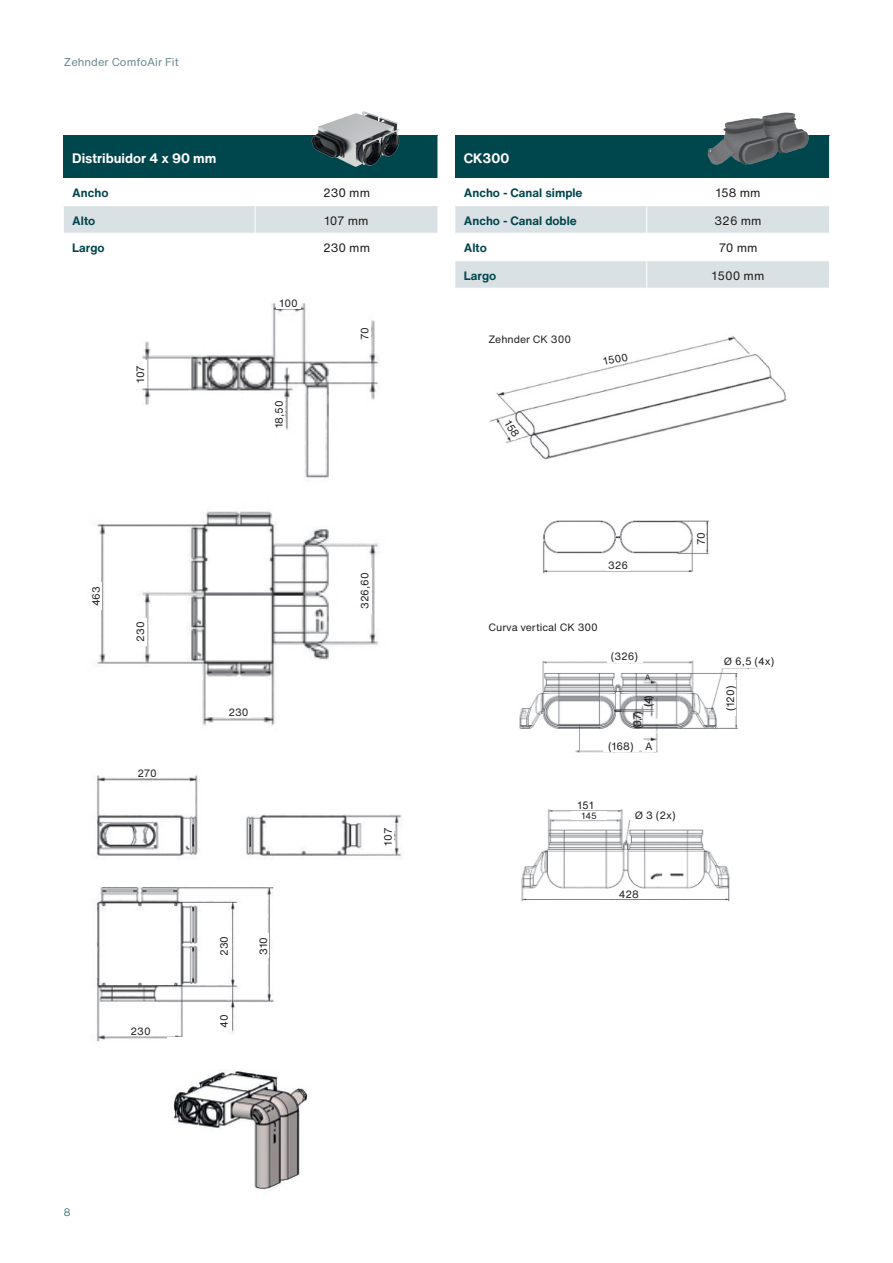
<style>
.page{position:relative;width:893px;height:1263px;background:#fff}
.page>*{position:absolute;margin:0;border:0;box-sizing:border-box;transform-origin:0 0}
.Headline_-_Table_header_row{font:700 13.5px "Helvetica Now Text";color:#fff}
.Copy_Text_Tables{font:700 12px "Helvetica Now Text";color:#00464d}
.Copy_Text_Tables_-_centered{font:12px "Helvetica Now Text";color:#231f20}
.t1{font:11.25px "Helvetica Now Text";color:#6a8b93}
.Copy_Text{font:10.5px "Helvetica Now Text";color:#231f20}
.t2{font:300 10.5px "Helvetica Now Text";color:#00464d}
.Copy_Text-2{font:9px "Helvetica Now Text";color:#231f20}
</style>
<div class="page">
<img style="left:96px;top:303px;width:282px;height:423px">
<img style="left:96px;top:775px;width:306px;height:267px">
<img style="left:167px;top:1038px;width:149px;height:152px">
<img style="left:489px;top:336px;width:298px;height:124px">
<img style="left:543px;top:520px;width:167px;height:54px">
<img style="left:519px;top:660px;width:240px;height:242px">
<div style="left:64px;top:136px;width:374px;height:42px;background:#00464d"></div>
<div style="left:64px;top:206px;width:374px;height:27px;background:#dae1e4"></div>
<div style="left:455px;top:136px;width:375px;height:42px;background:#00464d"></div>
<hr style="left:829px;top:136px;width:1px;height:42px;background:#fff">
<svg style="left:455px;top:206px;width:374px;height:82px"></svg>
<div style="left:135px;top:360px;width:12px;height:28px;background:#fff"></div>
<div style="left:90px;top:583px;width:12px;height:27px;background:#fff"></div>
<div style="left:135px;top:618px;width:12px;height:27px;background:#fff"></div>
<div style="left:359px;top:568px;width:13px;height:45px;background:#fff"></div>
<div style="left:359px;top:320px;width:12px;height:27px;background:#fff"></div>
<div style="left:488px;top:334px;width:89px;height:13px;background:#fff"></div>
<svg style="left:585px;top:347px;width:61px;height:23px"></svg>
<div style="left:696px;top:527px;width:10px;height:23px;background:#fff"></div>
<div style="left:607px;top:560px;width:23px;height:11px;background:#fff"></div>
<div style="left:607px;top:651px;width:35px;height:11px;background:#fff"></div>
<div style="left:716px;top:656px;width:66px;height:12px;background:#fff"></div>
<div style="left:725px;top:680px;width:10px;height:36px;background:#fff"></div>
<div style="left:603px;top:741px;width:36px;height:10px;background:#fff"></div>
<div style="left:568px;top:800px;width:35px;height:10px;background:#fff"></div>
<div style="left:572px;top:811px;width:35px;height:9px;background:#fff"></div>
<div style="left:629px;top:809px;width:52px;height:11px;background:#fff"></div>
<div style="left:603px;top:889px;width:52px;height:9px;background:#fff"></div>
<div style="left:642px;top:741px;width:13px;height:10px;background:#fff"></div>
<div style="left:274px;top:398px;width:11px;height:32px;background:#fff"></div>
<div style="left:277px;top:298px;width:24px;height:10px;background:#fff"></div>
<div style="left:226px;top:707px;width:25px;height:11px;background:#fff"></div>
<div style="left:135px;top:768px;width:24px;height:10px;background:#fff"></div>
<div style="left:383px;top:826px;width:11px;height:21px;background:#fff"></div>
<div style="left:219px;top:934px;width:12px;height:24px;background:#fff"></div>
<div style="left:258px;top:934px;width:10px;height:24px;background:#fff"></div>
<div style="left:219px;top:1012px;width:12px;height:18px;background:#fff"></div>
<div style="left:129px;top:1025px;width:24px;height:11px;background:#fff"></div>
<img style="left:705px;top:112px;width:105px;height:53px">
<img style="left:305px;top:111px;width:106px;height:56px">
<svg style="left:502px;top:416px;width:21px;height:25px"></svg>
<p class="t1" style="left:64px;top:54px;width:116px">Zehnder ComfoAir Fit</p>
<p class="Headline_-_Table_header_row" style="left:72px;top:148px;width:146px">Distribuidor 4 x 90 mm</p>
<p class="Copy_Text_Tables" style="left:72px;top:184px;width:38px">Ancho</p>
<p class="Copy_Text_Tables_-_centered" style="left:323px;top:184px;width:49px">230 mm</p>
<p class="Copy_Text_Tables" style="left:72px;top:211px;width:24px">Alto</p>
<p class="Copy_Text_Tables_-_centered" style="left:324px;top:211px;width:46px">107 mm</p>
<p class="Copy_Text_Tables" style="left:72px;top:239px;width:34px">Largo</p>
<p class="Copy_Text_Tables_-_centered" style="left:323px;top:239px;width:49px">230 mm</p>
<p class="Copy_Text" style="left:280px;top:295px;width:20px">100</p>
<p class="Headline_-_Table_header_row" style="left:464px;top:148px;width:47px">CK300</p>
<p class="Copy_Text_Tables" style="left:464px;top:184px;width:120px">Ancho - Canal simple</p>
<p class="Copy_Text_Tables_-_centered" style="left:716px;top:184px;width:46px">158 mm</p>
<p class="Copy_Text_Tables" style="left:464px;top:211px;width:114px">Ancho - Canal doble</p>
<p class="Copy_Text_Tables_-_centered" style="left:715px;top:211px;width:49px">326 mm</p>
<p class="Copy_Text_Tables" style="left:464px;top:239px;width:24px">Alto</p>
<p class="Copy_Text_Tables_-_centered" style="left:719px;top:239px;width:40px">70 mm</p>
<p class="Copy_Text_Tables" style="left:464px;top:266px;width:34px">Largo</p>
<p class="Copy_Text_Tables_-_centered" style="left:712px;top:266px;width:54px">1500 mm</p>
<p class="Copy_Text" style="left:133px;top:383px;width:19px;rotate:-90deg">107</p>
<p class="Copy_Text" style="left:88px;top:606px;width:22px;rotate:-90deg">463</p>
<p class="Copy_Text" style="left:133px;top:641px;width:22px;rotate:-90deg">230</p>
<p class="Copy_Text" style="left:137px;top:765px;width:21px">270</p>
<p class="Copy_Text" style="left:131px;top:1023px;width:22px">230</p>
<p class="Copy_Text" style="left:271px;top:428px;width:30px;rotate:-90deg">18,50</p>
<p class="Copy_Text" style="left:228px;top:704px;width:22px">230</p>
<p class="Copy_Text" style="left:216px;top:956px;width:22px;rotate:-90deg">230</p>
<p class="Copy_Text" style="left:256px;top:955px;width:20px;rotate:-90deg">310</p>
<p class="Copy_Text" style="left:216px;top:1027px;width:15px;rotate:-90deg">40</p>
<p class="t2" style="left:64px;top:1204px;width:8px">8</p>
<p class="Copy_Text" style="left:357px;top:340px;width:15px;rotate:-90deg">70</p>
<p class="Copy_Text" style="left:488px;top:331px;width:84px">Zehnder CK 300</p>
<p class="Copy_Text" style="left:602px;top:354px;width:26px;rotate:-12deg">1500</p>
<p class="Copy_Text" style="left:357px;top:609px;width:38px;rotate:-90deg">326,60</p>
<p class="Copy_Text" style="left:380px;top:845px;width:19px;rotate:-90deg">107</p>
<p class="Copy_Text" style="left:608px;top:558px;width:22px">326</p>
<p class="Copy_Text" style="left:488px;top:619px;width:111px">Curva vertical CK 300</p>
<p class="Copy_Text" style="left:611px;top:648px;width:29px">(326)</p>
<p class="Copy_Text" style="left:640px;top:707px;width:13px;rotate:-90deg">(4)</p>
<p class="Copy_Text" style="left:629px;top:729px;width:19px;rotate:-90deg">(3,7)</p>
<p class="Copy_Text" style="left:608px;top:739px;width:27px">(168)</p>
<p class="Copy_Text" style="left:645px;top:739px;width:9px">A</p>
<p class="Copy_Text" style="left:578px;top:797px;width:18px">151</p>
<p class="Copy_Text-2" style="left:581px;top:809px;width:17px">145</p>
<p class="Copy_Text" style="left:635px;top:807px;width:42px">Ø 3 (2x)</p>
<p class="Copy_Text" style="left:693px;top:545px;width:15px;rotate:-90deg">70</p>
<p class="Copy_Text" style="left:724px;top:654px;width:52px">Ø 6,5 (4x)</p>
<p class="Copy_Text" style="left:723px;top:711px;width:27px;rotate:-90deg">(120)</p>
<p class="Copy_Text" style="left:619px;top:886px;width:22px">428</p>
</div>
